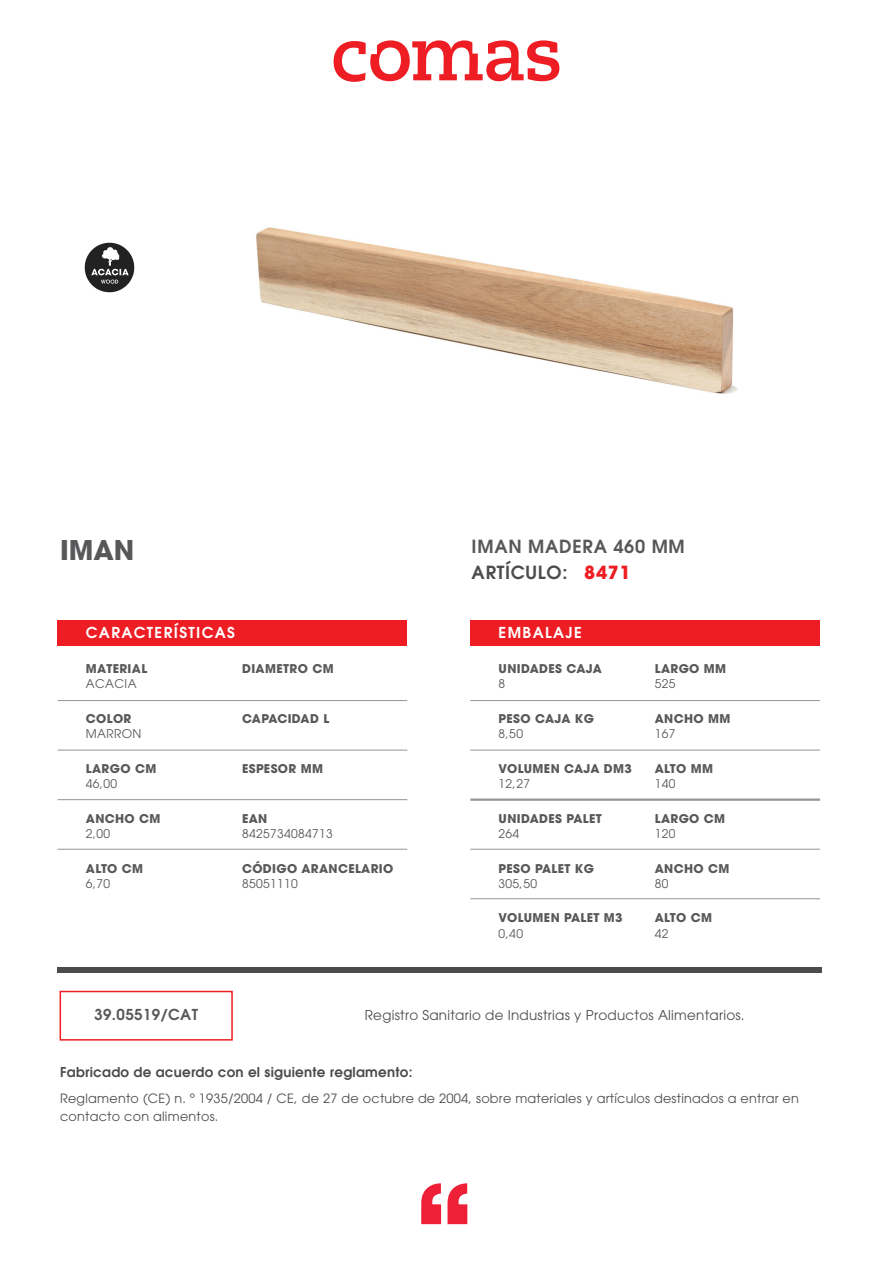
<style>
.page{position:relative;width:893px;height:1263px;background:#fff}
.page>*{position:absolute;margin:0;border:0;box-sizing:border-box;transform-origin:0 0}
.t1{font:700 27px "Avant Garde";color:#57585a}
.t2{font:600 18px/25.7px "Avant Garde";letter-spacing:.04em;color:#57585a}
.t3{font:600 15px "Avant Garde";letter-spacing:.09em;color:#fff}
.t4{font:600 15px "Avant Garde";letter-spacing:.03em;color:#57585a}
.t5{font:13.5px "Avant Garde";letter-spacing:.02em;color:#4b4c4d}
.t6{font:600 13.5px "Avant Garde";letter-spacing:.02em;color:#4b4c4d}
.t7{font:12.75px/18px "Avant Garde";letter-spacing:.02em;color:#4b4c4d}
.t8{font:700 12px "Avant Garde";letter-spacing:.03em;color:#57585a}
.t9{font:12px "Avant Garde";letter-spacing:.03em;color:#57585a}
.t10{font:700 12px "Avant Garde";letter-spacing:.01em;color:#57585a}
.s1{color:#4b4c4d}
.s2{font-weight:700;color:#ee1d23}
</style>
<div class="page">
<svg style="left:421px;top:1183px;width:20px;height:41px"></svg>
<svg style="left:448px;top:1183px;width:19px;height:41px"></svg>
<svg style="left:334px;top:40px;width:225px;height:42px"></svg>
<div style="left:58px;top:620px;width:349px;height:25px;background:#ee1d23"></div>
<div style="left:58px;top:967px;width:764px;height:6px;background:#4b4c4d"></div>
<hr style="left:58px;top:700px;width:349px;height:1px;background:#939598">
<hr style="left:58px;top:750px;width:349px;height:1px;background:#939598">
<hr style="left:58px;top:799px;width:349px;height:1px;background:#939598">
<hr style="left:58px;top:849px;width:349px;height:1px;background:#939598">
<div style="left:470px;top:620px;width:350px;height:25px;background:#ee1d23"></div>
<hr style="left:470px;top:700px;width:350px;height:1px;background:#939598">
<hr style="left:470px;top:750px;width:350px;height:1px;background:#939598">
<hr style="left:470px;top:798px;width:350px;height:3px;background:#939598">
<hr style="left:470px;top:849px;width:350px;height:1px;background:#939598">
<hr style="left:470px;top:898px;width:350px;height:1px;background:#939598">
<div style="left:60px;top:991px;width:173px;height:49px;border:2px solid #ee1d23"></div>
<img style="left:84px;top:242px;width:51px;height:51px">
<img style="left:256px;top:227px;width:482px;height:167px">
<h1 class="t1" style="left:60px;top:532px;width:76px">IMAN</h1>
<h2 class="t2" style="left:472px;top:533px;width:215px">IMAN MADERA 460 MM<br><span class="s1">ARTÍCULO:</span> <span class="s2">8471</span></h2>
<p class="t3" style="left:86px;top:623px;width:151px">CARACTERÍSTICAS</p>
<p class="t8" style="left:86px;top:661px;width:63px">MATERIAL</p>
<p class="t9" style="left:86px;top:677px;width:52px">ACACIA</p>
<p class="t8" style="left:242px;top:661px;width:93px">DIAMETRO CM</p>
<p class="t8" style="left:86px;top:711px;width:47px">COLOR</p>
<p class="t9" style="left:86px;top:727px;width:57px">MARRON</p>
<p class="t8" style="left:86px;top:761px;width:72px">LARGO CM</p>
<p class="t9" style="left:86px;top:777px;width:33px">46,00</p>
<p class="t8" style="left:86px;top:810px;width:76px">ANCHO CM</p>
<p class="t9" style="left:86px;top:826px;width:26px">2,00</p>
<p class="t8" style="left:86px;top:860px;width:59px">ALTO CM</p>
<p class="t9" style="left:86px;top:876px;width:26px">6,70</p>
<p class="t10" style="left:242px;top:711px;width:89px">CAPACIDAD L</p>
<p class="t8" style="left:242px;top:761px;width:83px">ESPESOR MM</p>
<p class="t8" style="left:242px;top:810px;width:27px">EAN</p>
<p class="t9" style="left:242px;top:826px;width:92px">8425734084713</p>
<p class="t8" style="left:242px;top:860px;width:153px">CÓDIGO ARANCELARIO</p>
<p class="t9" style="left:242px;top:876px;width:57px">85051110</p>
<p class="t3" style="left:499px;top:623px;width:85px">EMBALAJE</p>
<p class="t8" style="left:499px;top:661px;width:105px">UNIDADES CAJA</p>
<p class="t9" style="left:499px;top:677px;width:8px">8</p>
<p class="t8" style="left:499px;top:711px;width:97px">PESO CAJA KG</p>
<p class="t9" style="left:499px;top:727px;width:26px">8,50</p>
<p class="t8" style="left:499px;top:761px;width:135px">VOLUMEN CAJA DM3</p>
<p class="t9" style="left:499px;top:777px;width:33px">12,27</p>
<p class="t8" style="left:499px;top:810px;width:105px">UNIDADES PALET</p>
<p class="t9" style="left:499px;top:826px;width:22px">264</p>
<p class="t8" style="left:499px;top:860px;width:97px">PESO PALET KG</p>
<p class="t9" style="left:499px;top:876px;width:40px">305,50</p>
<p class="t8" style="left:499px;top:910px;width:126px">VOLUMEN PALET M3</p>
<p class="t9" style="left:499px;top:926px;width:26px">0,40</p>
<p class="t8" style="left:655px;top:661px;width:73px">LARGO MM</p>
<p class="t9" style="left:655px;top:677px;width:22px">525</p>
<p class="t8" style="left:655px;top:711px;width:77px">ANCHO MM</p>
<p class="t9" style="left:655px;top:727px;width:22px">167</p>
<p class="t8" style="left:655px;top:761px;width:60px">ALTO MM</p>
<p class="t9" style="left:655px;top:777px;width:22px">140</p>
<p class="t8" style="left:655px;top:810px;width:72px">LARGO CM</p>
<p class="t9" style="left:655px;top:826px;width:22px">120</p>
<p class="t8" style="left:655px;top:860px;width:76px">ANCHO CM</p>
<p class="t9" style="left:655px;top:876px;width:15px">80</p>
<p class="t8" style="left:655px;top:910px;width:59px">ALTO CM</p>
<p class="t9" style="left:655px;top:926px;width:15px">42</p>
<p class="t4" style="left:94px;top:1005px;width:105px">39.05519/CAT</p>
<p class="t5" style="left:365px;top:1007px;width:381px">Registro Sanitario de Industrias y Productos Alimentarios.</p>
<p class="t6" style="left:60px;top:1063px;width:354px">Fabricado de acuerdo con el siguiente reglamento:</p>
<p class="t7" style="left:60px;top:1090px;width:740px">Reglamento (CE) n. º 1935/2004 / CE, de 27 de octubre de 2004, sobre materiales y artículos destinados a entrar en contacto con alimentos.</p>
</div>
